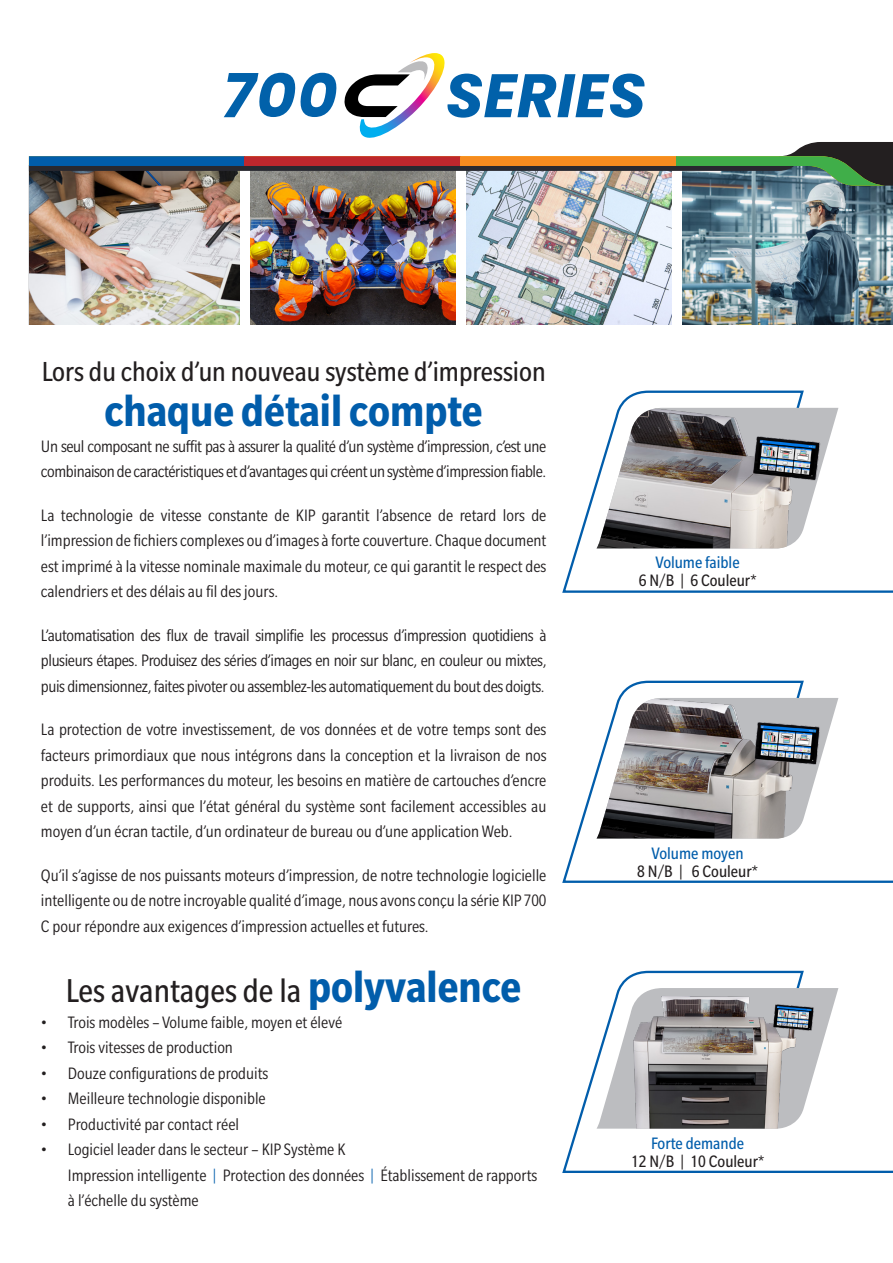
<style>
.page{position:relative;width:893px;height:1263px;background:#fff}
.page>*{position:absolute;margin:0;border:0;box-sizing:border-box;transform-origin:0 0}
.t1{font:italic 700 61.35px "Poppins";color:#0161aa}
.t2{font:700 condensed 48px "Slate Pro";color:#015dab}
.t3{font:condensed 36px "Slate Pro";color:#231f20}
.t4{font:condensed 30px "Slate Pro";color:#231f20}
.t5{font:condensed 18px/25.5px "Slate Pro";color:#231f20;text-align:justify}
.t6{font:condensed 18px/25.5px "Slate Pro";letter-spacing:-.02em;color:#231f20}
.t7{font:condensed 18px/18px "Slate Pro";color:#231f20;text-align:center}
.s1{font-weight:700;font-size:48px;color:#015dab}
.s2{color:#015dab}
</style>
<div class="page">
<img style="left:29px;top:186px;width:864px;height:138px">
<div style="left:240px;top:165px;width:10px;height:159px;background:#fff"></div>
<div style="left:456px;top:165px;width:10px;height:159px;background:#fff"></div>
<div style="left:672px;top:165px;width:10px;height:159px;background:#fff"></div>
<svg style="left:562px;top:390px;width:331px;height:203px"></svg>
<svg style="left:830px;top:408px;width:8px;height:140px"></svg>
<img style="left:596px;top:408px;width:234px;height:140px">
<svg style="left:29px;top:53px;width:864px;height:133px"></svg>
<svg style="left:562px;top:680px;width:331px;height:203px"></svg>
<svg style="left:829px;top:698px;width:9px;height:140px"></svg>
<img style="left:596px;top:698px;width:233px;height:140px">
<svg style="left:562px;top:970px;width:331px;height:203px"></svg>
<svg style="left:596px;top:988px;width:242px;height:140px"></svg>
<img style="left:617px;top:993px;width:201px;height:135px">
<p class="t1" style="left:222px;top:60px;width:117px">700</p>
<p class="t1" style="left:445px;top:60px;width:202px">SERIES</p>
<p class="t4" style="left:42px;top:356px;width:505px">Lors du choix d’un nouveau système d’impression</p>
<p class="t2" style="left:105px;top:385px;width:380px">chaque détail compte</p>
<p class="t6" style="left:41px;top:433px;width:507px">Un seul composant ne suffit pas à assurer la qualité d’un système d’impression, c’est une combinaison de caractéristiques et d’avantages qui créent un système d’impression fiable.</p>
<p class="t5" style="left:41px;top:502px;width:507px">La technologie de vitesse constante de KIP garantit l’absence de retard lors de l’impression de fichiers complexes ou d’images à forte couverture. Chaque document est imprimé à la vitesse nominale maximale du moteur, ce qui garantit le respect des calendriers et des délais au fil des jours.</p>
<p class="t5" style="left:41px;top:622px;width:507px">L’automatisation des flux de travail simplifie les processus d’impression quotidiens à plusieurs étapes. Produisez des séries d’images en noir sur blanc, en couleur ou mixtes, puis dimensionnez, faites pivoter ou assemblez-les automatiquement du bout des doigts.</p>
<p class="t5" style="left:41px;top:717px;width:507px">La protection de votre investissement, de vos données et de votre temps sont des facteurs primordiaux que nous intégrons dans la conception et la livraison de nos produits. Les performances du moteur, les besoins en matière de cartouches d’encre et de supports, ainsi que l’état général du système sont facilement accessibles au moyen d’un écran tactile, d’un ordinateur de bureau ou d’une application Web.</p>
<p class="t5" style="left:41px;top:862px;width:507px">Qu’il s’agisse de nos puissants moteurs d’impression, de notre technologie logicielle intelligente ou de notre incroyable qualité d’image, nous avons conçu la série KIP 700<br>C pour répondre aux exigences d’impression actuelles et futures.</p>
<p class="t3" style="left:66px;top:972px;width:457px">Les avantages de la <span class="s1">polyvalence</span></p>
<p class="t5" style="left:41px;top:1009px;width:303px">• Trois modèles – Volume faible, moyen et élevé</p>
<p class="t5" style="left:41px;top:1034px;width:194px">• Trois vitesses de production</p>
<p class="t5" style="left:41px;top:1060px;width:229px">• Douze configurations de produits</p>
<p class="t5" style="left:41px;top:1086px;width:226px">• Meilleure technologie disponible</p>
<p class="t5" style="left:41px;top:1111px;width:200px">• Productivité par contact réel</p>
<p class="t5" style="left:68px;top:1137px;width:471px;text-align:left;text-indent:-27px">• Logiciel leader dans le secteur – KIP Système K<br>Impression intelligente <span class="s2">|</span> Protection des données <span class="s2">|</span> Établissement de rapports à l’échelle du système</p>
<p class="t7" style="left:639px;top:554px;width:119px"><span class="s2">Volume faible<br></span>6 N/B | 6 Couleur*</p>
<p class="t7" style="left:637px;top:844px;width:122px"><span class="s2">Volume moyen<br></span>8 N/B | 6 Couleur*</p>
<p class="t7" style="left:631px;top:1134px;width:135px"><span class="s2">Forte demande<br></span>12 N/B | 10 Couleur*</p>
</div>
